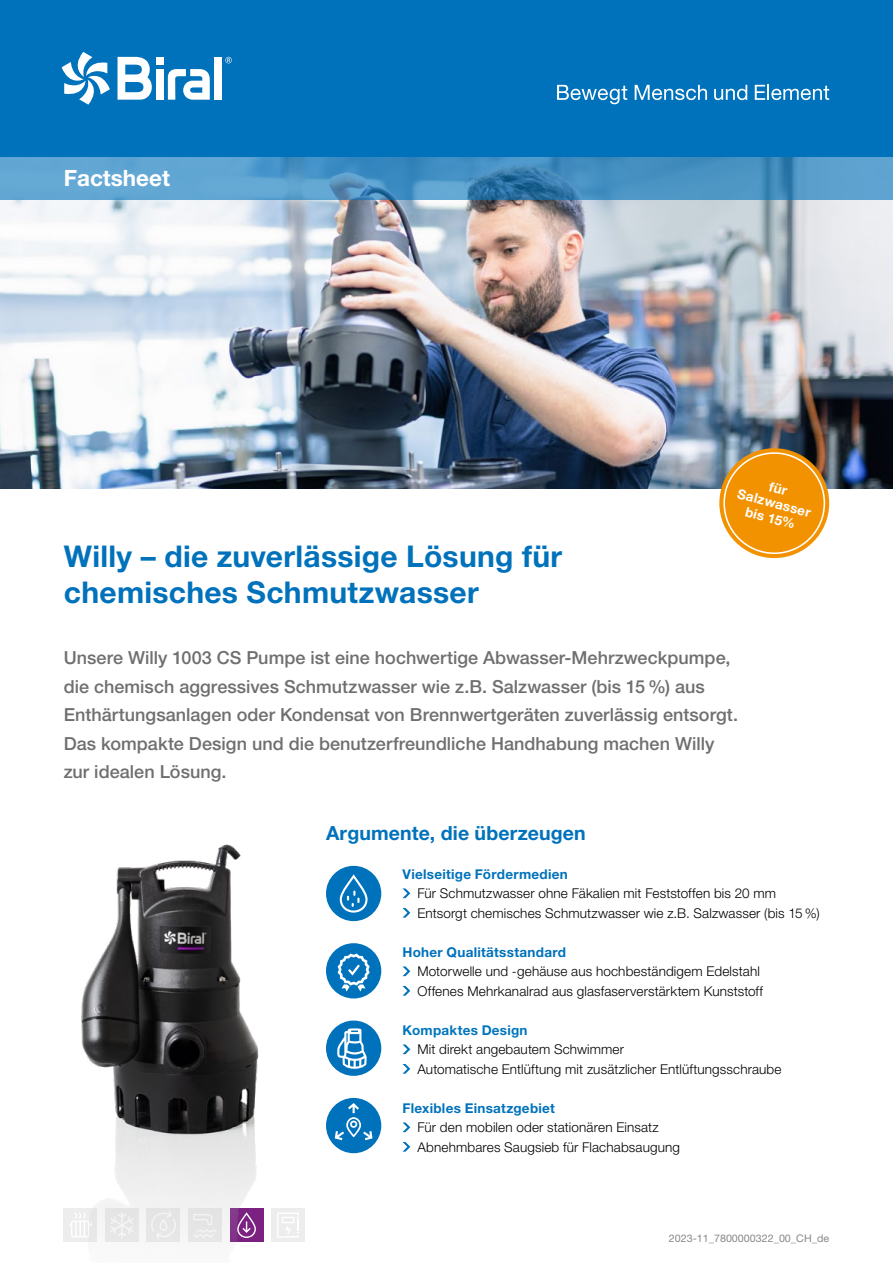
<style>
.page{position:relative;width:893px;height:1263px;background:#fff}
.page>*{position:absolute;margin:0;border:0;box-sizing:border-box;transform-origin:0 0}
.t1{font:700 30px/36px "Helvetica Neue LT Pro";letter-spacing:.01em;color:#0072bb}
.t2{font:700 22.5px "Helvetica Neue LT Pro";color:#fff}
.t3{font:700 19.5px "Helvetica Neue LT Pro";letter-spacing:.005em;color:#0072bb}
.t4{font:500 18px/28.5px "Helvetica Neue LT Pro";color:#706f6f}
.t5{font:300 13.5px/19.5px "Helvetica Neue LT Pro";letter-spacing:.01em;color:#000}
.t6{font:700 13.5px "Helvetica Neue LT Pro";letter-spacing:.02em;color:#0072bb}
.t7{font:700 13.5px/15px "Helvetica Neue LT Pro";color:#fff;text-align:center}
.t8{font:700 13.5px "Helvetica Neue LT Pro";letter-spacing:.015em;color:#0076bd}
.t9{font:10.5px "Helvetica Neue LT Pro";color:#878787}
</style>
<div class="page">
<div style="left:0;top:0;width:893px;height:157px;background:#0072bb"></div>
<div style="left:156px;top:69px;width:7px;height:31px;background:#fff"></div>
<div style="left:156px;top:57px;width:7px;height:7px;background:#fff"></div>
<div style="left:214px;top:57px;width:8px;height:43px;background:#fff"></div>
<svg style="left:168px;top:69px;width:42px;height:31px"></svg>
<svg style="left:118px;top:57px;width:34px;height:43px"></svg>
<svg style="left:225px;top:57px;width:7px;height:6px"></svg>
<svg style="left:62px;top:52px;width:48px;height:53px"></svg>
<img style="left:0;top:200px;width:893px;height:289px">
<div style="left:272px;top:1208px;width:33px;height:34px;background:#ededed"></div>
<svg style="left:286px;top:1213px;width:13px;height:24px"></svg>
<svg style="left:557px;top:85px;width:70px;height:19px"></svg>
<svg style="left:635px;top:85px;width:72px;height:15px"></svg>
<svg style="left:714px;top:85px;width:33px;height:15px"></svg>
<svg style="left:755px;top:85px;width:74px;height:15px"></svg>
<svg style="left:0;top:157px;width:893px;height:43px;background:#4f97c6"></svg>
<img style="left:63px;top:844px;width:223px;height:398px">
<div style="left:719px;top:448px;width:110px;height:110px;background:#f39200;border-radius:50%"></div>
<div style="left:723px;top:452px;width:102px;height:102px;border:2px solid #fff;border-radius:50%"></div>
<svg style="left:403px;top:888px;width:7px;height:10px"></svg>
<svg style="left:403px;top:908px;width:7px;height:10px"></svg>
<svg style="left:403px;top:966px;width:7px;height:10px"></svg>
<svg style="left:403px;top:986px;width:7px;height:10px"></svg>
<svg style="left:403px;top:1044px;width:7px;height:10px"></svg>
<svg style="left:403px;top:1064px;width:7px;height:10px"></svg>
<svg style="left:403px;top:1122px;width:7px;height:10px"></svg>
<svg style="left:403px;top:1142px;width:7px;height:10px"></svg>
<div style="left:326px;top:866px;width:55px;height:55px;background:#0072bb;border-radius:50%"></div>
<svg style="left:340px;top:874px;width:28px;height:38px"></svg>
<div style="left:326px;top:943px;width:55px;height:55px;background:#0072bb;border-radius:50%"></div>
<svg style="left:338px;top:953px;width:32px;height:38px"></svg>
<div style="left:326px;top:1020px;width:55px;height:56px;background:#0072bb;border-radius:50%"></div>
<svg style="left:337px;top:1028px;width:30px;height:41px"></svg>
<div style="left:326px;top:1098px;width:55px;height:55px;background:#0072bb;border-radius:50%"></div>
<svg style="left:335px;top:1103px;width:37px;height:37px"></svg>
<h2 class="t2" style="left:64px;top:164px;width:108px">Factsheet</h2>
<h1 class="t1" style="left:64px;top:537px;width:500px">Willy – die zuverlässige Lösung für chemisches Schmutzwasser</h1>
<p class="t7" style="left:744px;top:471px;width:77px;rotate:15deg">für<br>Salzwasser bis 15%</p>
<p class="t4" style="left:64px;top:643px;width:676px">Unsere Willy 1003 CS Pumpe ist eine hochwertige Abwasser-Mehrzweckpumpe, die chemisch aggressives Schmutzwasser wie z.B. Salzwasser (bis 15 %) aus Enthärtungsanlagen oder Kondensat von Brennwertgeräten zuverlässig entsorgt.<br>Das kompakte Design und die benutzerfreundliche Handhabung machen Willy zur idealen Lösung.</p>
<h3 class="t3" style="left:326px;top:821px;width:261px">Argumente, die überzeugen</h3>
<p class="t6" style="left:403px;top:865px;width:167px">Vielseitige Fördermedien</p>
<p class="t5" style="left:417px;top:883px;width:404px">Für Schmutzwasser ohne Fäkalien mit Feststoffen bis 20 mm<br>Entsorgt chemisches Schmutzwasser wie z.B. Salzwasser (bis 15 %)</p>
<p class="t6" style="left:403px;top:943px;width:165px">Hoher Qualitätsstandard</p>
<p class="t5" style="left:417px;top:961px;width:347px">Motorwelle und -gehäuse aus hochbeständigem Edelstahl<br>Offenes Mehrkanalrad aus glasfaserverstärktem Kunststoff</p>
<p class="t8" style="left:403px;top:1021px;width:127px">Kompaktes Design</p>
<p class="t5" style="left:417px;top:1039px;width:366px">Mit direkt angebautem Schwimmer<br>Automatische Entlüftung mit zusätzlicher Entlüftungsschraube</p>
<p class="t6" style="left:403px;top:1099px;width:154px">Flexibles Einsatzgebiet</p>
<p class="t5" style="left:417px;top:1117px;width:264px">Für den mobilen oder stationären Einsatz<br>Abnehmbares Saugsieb für Flachabsaugung</p>
<p class="t9" style="left:669px;top:1231px;width:162px">2023-11_7800000322_00_CH_de</p>
</div>
